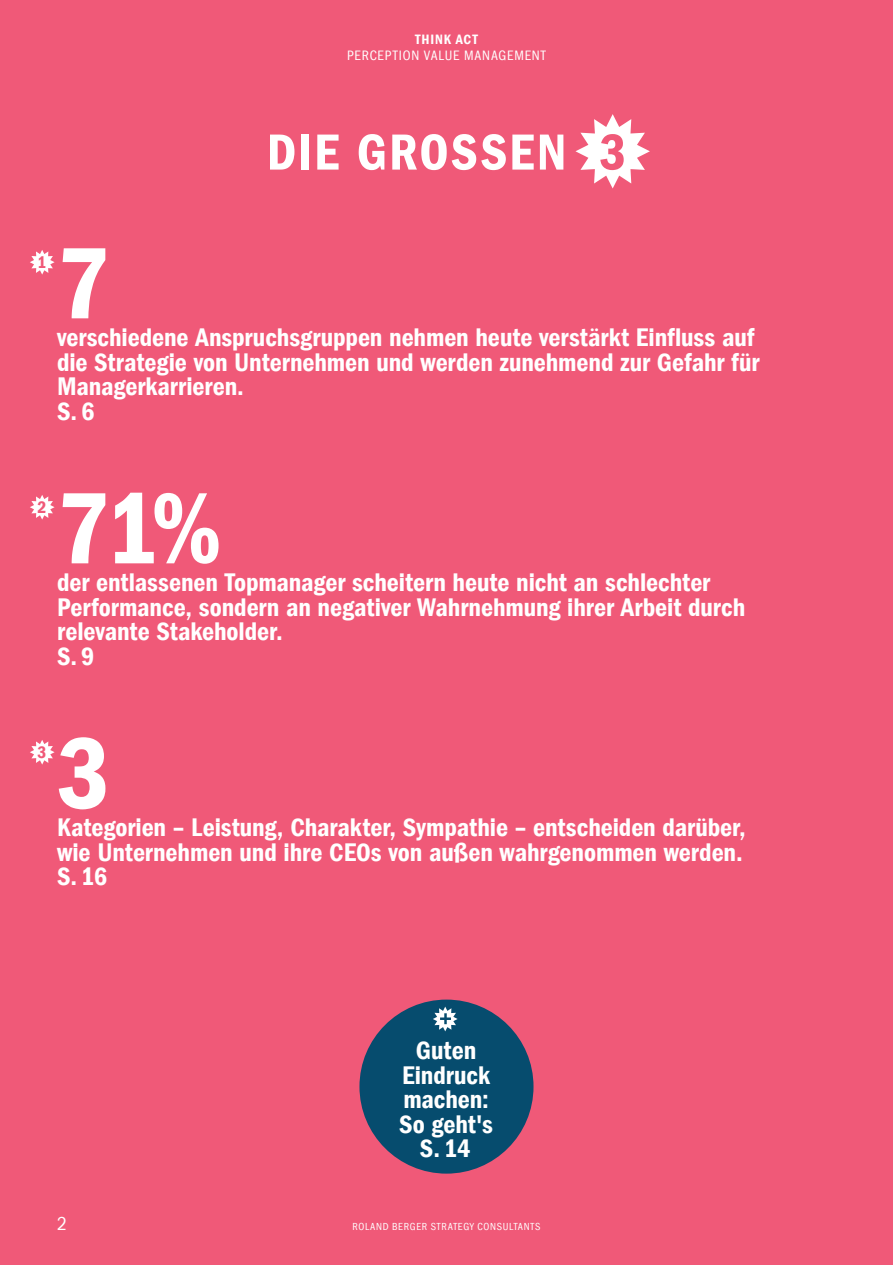
<style>
.page{position:relative;width:893px;height:1265px;background:#f05978}
.page>*{position:absolute;margin:0;border:0;box-sizing:border-box;transform-origin:0 0}
.t1{font:105px "Franklin Gothic LT Com Dm Cn";color:#fff}
.t2{font:52.5px "Franklin Gothic LT Com Dm Cn";letter-spacing:.035em;color:#fff}
.t3{font:26.25px/24.5px "Franklin Gothic LT Com Dm Cn";letter-spacing:-.005em;color:#fff}
.t4{font:condensed 19.25px "Franklin Gothic LT Com";color:#fff}
.t5{font:17.5px "Franklin Gothic LT Com Dm Cn";color:#f05978}
.t6{font:condensed 14px "Franklin Gothic LT Com";letter-spacing:.055em;color:#fff}
.t7{font:14px "Franklin Gothic LT Com Dm Cn";letter-spacing:.055em;color:#fff}
.t8{font:condensed 10.5px "Franklin Gothic LT Com";letter-spacing:.065em;color:#fff}
.s1{color:#f05978}
</style>
<div class="page">
<svg style="left:575px;top:114px;width:75px;height:75px"></svg>
<svg style="left:30px;top:740px;width:25px;height:25px"></svg>
<svg style="left:30px;top:250px;width:25px;height:25px"></svg>
<svg style="left:30px;top:495px;width:25px;height:25px"></svg>
<div style="left:359px;top:1000px;width:174px;height:174px;background:#064c6e;border-radius:50%"></div>
<svg style="left:433px;top:1007px;width:25px;height:24px"></svg>
<p class="t7" style="left:415px;top:32px;width:64px">THINK ACT</p>
<p class="t6" style="left:347px;top:48px;width:200px">PERCEPTION VALUE MANAGEMENT</p>
<h2 class="t2" style="left:267px;top:122px;width:361px">DIE GROSSEN <span class="s1">3</span></h2>
<p class="t5" style="left:37px;top:252px;width:10px">1</p>
<h1 class="t1" style="left:57px;top:224px;width:55px">7</h1>
<p class="t3" style="left:57px;top:326px;width:704px">verschiedene Anspruchsgruppen nehmen heute verstärkt Einfluss auf die Strategie von Unternehmen und werden zunehmend zur Gefahr für Managerkarrieren.<br>S. 6</p>
<p class="t5" style="left:37px;top:497px;width:10px">2</p>
<h1 class="t1" style="left:57px;top:469px;width:166px">71%</h1>
<p class="t3" style="left:57px;top:571px;width:690px">der entlassenen Topmanager scheitern heute nicht an schlechter Performance, sondern an negativer Wahrnehmung ihrer Arbeit durch relevante Stakeholder.<br>S. 9</p>
<p class="t5" style="left:37px;top:742px;width:10px">3</p>
<h1 class="t1" style="left:57px;top:714px;width:55px">3</h1>
<p class="t3" style="left:57px;top:816px;width:690px">Kategorien – Leistung, Charakter, Sympathie – entscheiden darüber, wie Unternehmen und ihre CEOs von außen wahrgenommen werden.<br>S. 16</p>
<p class="t3" style="left:399px;top:1038px;width:95px;text-align:center">Guten<br>Eindruck machen:<br>So geht's<br>S. 14</p>
<p class="t4" style="left:57px;top:1213px;width:11px">2</p>
<p class="t8" style="left:352px;top:1221px;width:190px">ROLAND BERGER STRATEGY CONSULTANTS</p>
</div>
